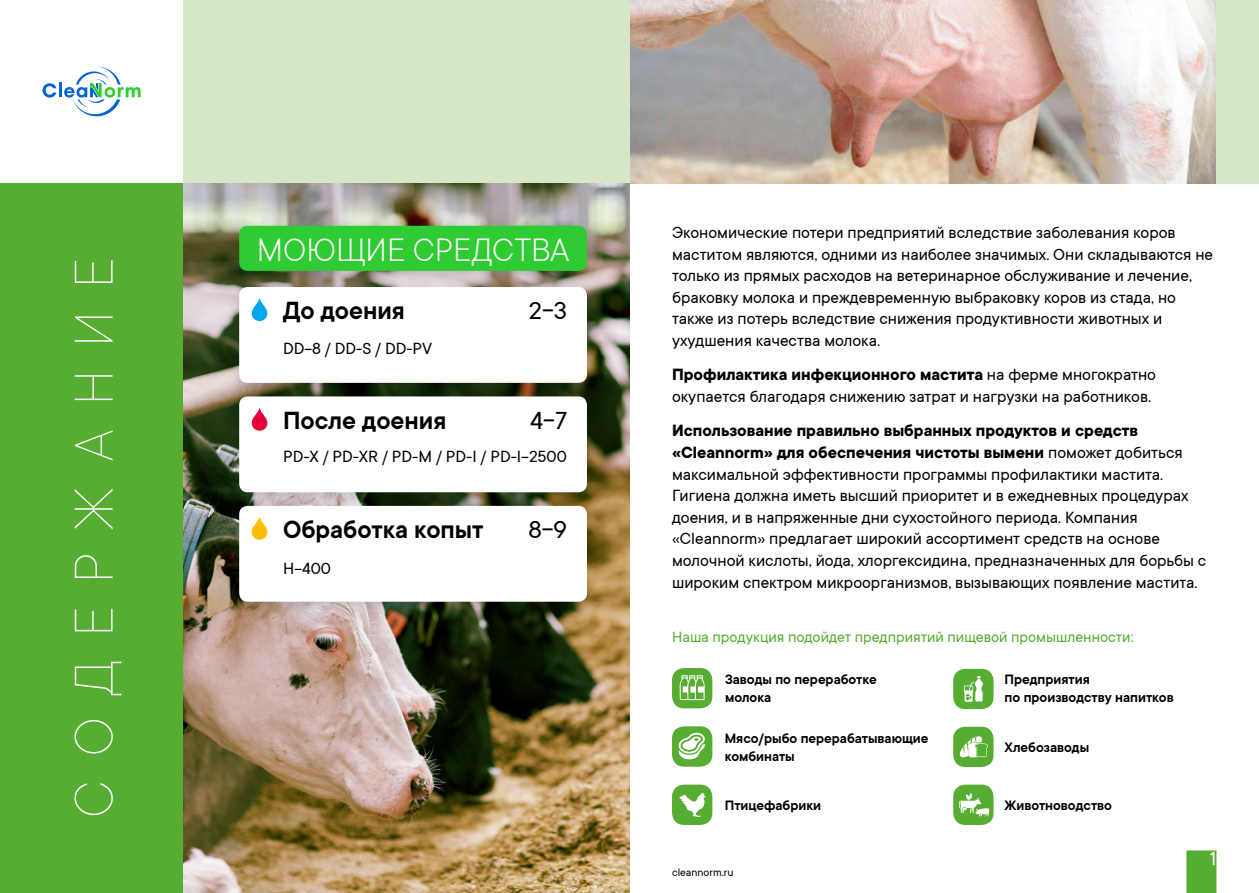
<style>
.page{position:relative;width:1259px;height:893px;background:#fff}
.page>*{position:absolute;margin:0;border:0;box-sizing:border-box;transform-origin:0 0}
.t1{font:100 60px "TT Commons";letter-spacing:.38em;color:#fff}
.t2{font:300 35.1px "TT Commons";color:#fff}
.t3{font:600 27.3px "TT Commons";color:#000}
.t4{font:27.3px "TT Commons";color:#000}
.t5{font:21px "TT Commons";color:#fff}
.t6{font:18px/21.6px "TT Commons";color:#000}
.t7{font:16.5px "TT Commons";color:#56ad31}
.t8{font:600 15px/18px "TT Commons";color:#000}
.t9{font:12px "TT Commons";color:#000}
.s1{font-weight:700}
</style>
<div class="page">
<div style="left:1186px;top:850px;width:30px;height:43px;background:#56ad31"></div>
<img style="left:629px;top:0;width:587px;height:183px">
<div style="left:1216px;top:0;width:43px;height:183px;background:#d6e7c8"></div>
<div style="left:183px;top:0;width:446px;height:183px;background:#d6e7c8"></div>
<div style="left:0;top:183px;width:183px;height:710px;background:#56ad31"></div>
<img style="left:183px;top:183px;width:446px;height:710px">
<div style="left:225px;top:216px;width:376px;height:73px;background:#000;opacity:.17"></div>
<div style="left:239px;top:226px;width:348px;height:45px;background:#2fcb33;border-radius:9px"></div>
<svg style="left:43px;top:83px;width:13px;height:15px"></svg>
<hr style="left:59px;top:83px;width:3px;height:14px;background:#0163db">
<svg style="left:64px;top:67px;width:77px;height:49px"></svg>
<div style="left:225px;top:277px;width:376px;height:124px;background:#000;opacity:.17"></div>
<div style="left:239px;top:287px;width:348px;height:96px;background:#fff;border-radius:9px"></div>
<svg style="left:251px;top:298px;width:16px;height:23px"></svg>
<div style="left:225px;top:387px;width:376px;height:124px;background:#000;opacity:.17"></div>
<div style="left:239px;top:396px;width:348px;height:96px;background:#fff;border-radius:9px"></div>
<svg style="left:251px;top:407px;width:16px;height:24px"></svg>
<div style="left:225px;top:496px;width:376px;height:124px;background:#000;opacity:.17"></div>
<div style="left:239px;top:506px;width:348px;height:96px;background:#fff;border-radius:9px"></div>
<svg style="left:251px;top:516px;width:16px;height:24px"></svg>
<div style="left:672px;top:785px;width:40px;height:40px;background:#56ad31;border-radius:12px"></div>
<svg style="left:679px;top:792px;width:26px;height:25px"></svg>
<div style="left:672px;top:668px;width:40px;height:40px;background:#56ad31;border-radius:12px"></div>
<svg style="left:679px;top:675px;width:26px;height:25px"></svg>
<div style="left:672px;top:726px;width:40px;height:41px;background:#56ad31;border-radius:12px"></div>
<svg style="left:678px;top:732px;width:27px;height:28px"></svg>
<div style="left:953px;top:669px;width:40px;height:40px;background:#56ad31;border-radius:12px"></div>
<svg style="left:964px;top:676px;width:19px;height:26px"></svg>
<div style="left:953px;top:727px;width:40px;height:40px;background:#56ad31;border-radius:12px"></div>
<svg style="left:959px;top:736px;width:29px;height:21px"></svg>
<div style="left:953px;top:785px;width:40px;height:40px;background:#56ad31;border-radius:12px"></div>
<svg style="left:959px;top:793px;width:30px;height:23px"></svg>
<h1 class="t1" style="left:62px;top:818px;width:562px;rotate:-90deg">СОДЕРЖАНИЕ</h1>
<h2 class="t2" style="left:257px;top:231px;width:314px">МОЮЩИЕ СРЕДСТВА</h2>
<h3 class="t3" style="left:283px;top:295px;width:123px">До доения</h3>
<h3 class="t4" style="left:529px;top:296px;width:40px">2-3</h3>
<p class="t6" style="left:283px;top:338px;width:151px">DD-8 / DD-S / DD-PV</p>
<h3 class="t3" style="left:283px;top:405px;width:165px">После доения</h3>
<h3 class="t4" style="left:530px;top:405px;width:38px">4-7</h3>
<p class="t6" style="left:283px;top:446px;width:285px">PD-X / PD-XR / PD-M / PD-I / PD-I-2500</p>
<h3 class="t3" style="left:283px;top:514px;width:202px">Обработка копыт</h3>
<h3 class="t4" style="left:528px;top:514px;width:40px">8-9</h3>
<p class="t6" style="left:283px;top:558px;width:49px">Н-400</p>
<p class="t6" style="left:672px;top:222px;width:542px">Экономические потери предприятий вследствие заболевания коров маститом являются, одними из наиболее значимых. Они складываются не только из прямых расходов на ветеринарное обслуживание и лечение, браковку молока и преждевременную выбраковку коров из стада, но также из потерь вследствие снижения продуктивности животных и ухудшения качества молока.</p>
<p class="t6" style="left:672px;top:364px;width:485px"><span class="s1">Профилактика инфекционного мастита</span> на ферме многократно окупается благодаря снижению затрат и нагрузки на работников.</p>
<p class="t6" style="left:672px;top:420px;width:536px"><span class="s1">Использование правильно выбранных продуктов и средств «Cleannorm» для обеспечения чистоты вымени</span> поможет добиться максимальной эффективности программы профилактики мастита.<br>Гигиена должна иметь высший приоритет и в ежедневных процедурах доения, и в напряженные дни сухостойного периода. Компания «Cleannorm» предлагает широкий ассортимент средств на основе молочной кислоты, йода, хлоргексидина, предназначенных для борьбы с широким спектром микроорганизмов, вызывающих появление мастита.</p>
<p class="t7" style="left:672px;top:628px;width:463px">Наша продукция подойдет предприятий пищевой промышленности:</p>
<p class="t8" style="left:725px;top:671px;width:153px">Заводы по переработке молока</p>
<p class="t8" style="left:725px;top:729px;width:205px">Мясо/рыбо перерабатывающие комбинаты</p>
<p class="t8" style="left:725px;top:797px;width:98px">Птицефабрики</p>
<p class="t9" style="left:672px;top:866px;width:63px">cleannorm.ru</p>
<p class="t8" style="left:1004px;top:671px;width:170px">Предприятия<br>по производству напитков</p>
<p class="t8" style="left:1004px;top:739px;width:86px">Хлебозаводы</p>
<p class="t8" style="left:1004px;top:797px;width:109px">Животноводство</p>
<p class="t5" style="left:1210px;top:847px;width:8px">1</p>
</div>
